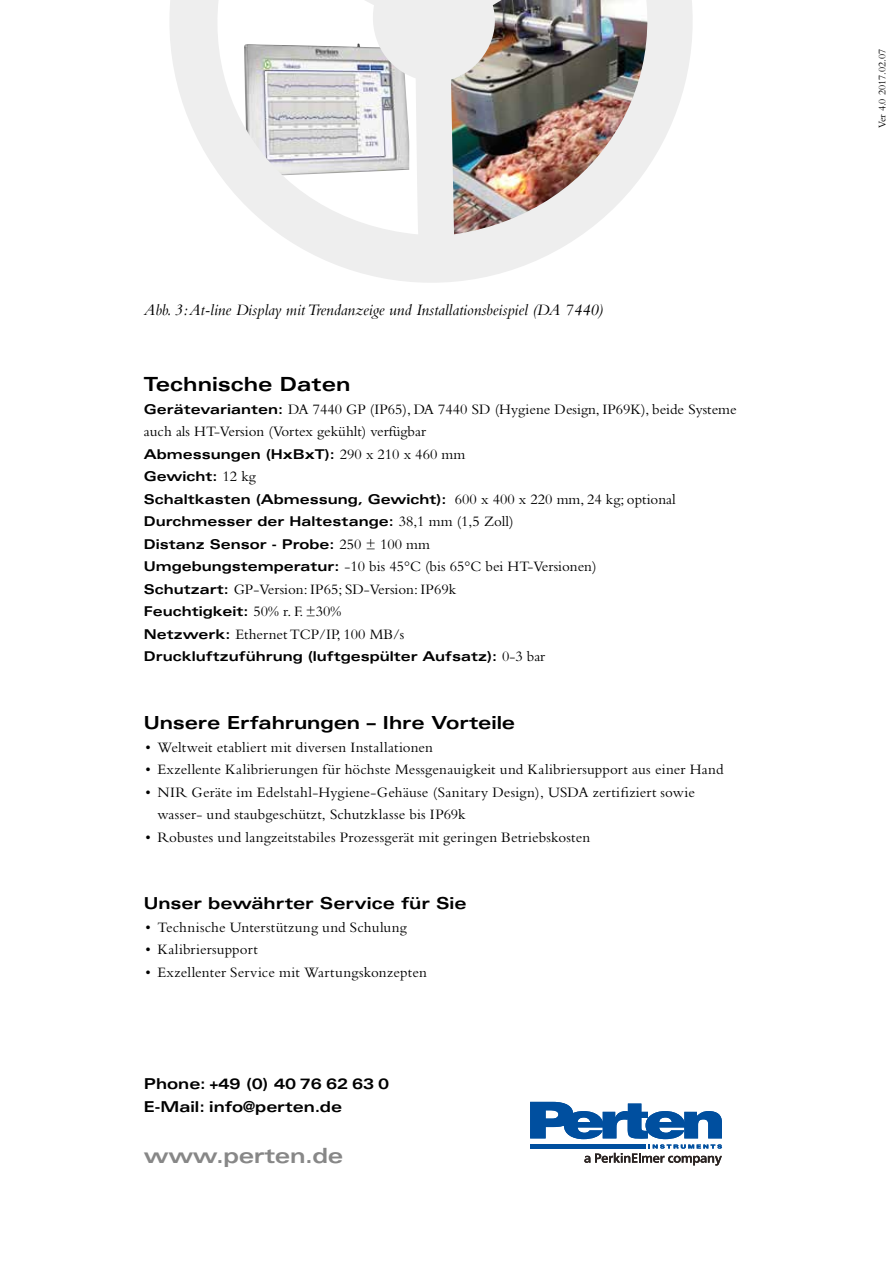
<style>
.page{position:relative;width:893px;height:1263px;background:#fff}
.page>*{position:absolute;margin:0;border:0;box-sizing:border-box;transform-origin:0 0}
.t1{font:700 expanded 21px "Univers";letter-spacing:-.02em;color:#878787}
.t2{font:700 expanded 19.5px "Univers";color:#000}
.t3{font:700 expanded 18px "Univers";letter-spacing:-.01em;color:#000}
.t4{font:italic 16.5px "Bembo";letter-spacing:-.005em;color:#000}
.t5{font:700 expanded 16.5px "Univers";letter-spacing:-.005em;color:#000}
.t6{font:15px/22.5px "Bembo";letter-spacing:.005em;color:#000}
.t7{font:700 expanded 15px/22.5px "Univers";color:#000}
.t8{font:700 expanded 13.5px/22.5px "Univers";color:#000}
.t9{font:10.5px "Bembo";color:#000}
.s1{font-family:"Univers";font-weight:700;font-stretch:expanded;font-size:13.5px}
.s2{font-family:"Bembo";font-weight:400;font-stretch:normal;font-size:15px}
</style>
<div class="page">
<svg style="left:530px;top:1102px;width:192px;height:63px"></svg>
<img style="left:170px;top:0;width:523px;height:283px">
<p class="t4" style="left:144px;top:300px;width:461px">Abb. 3: At-line Display mit Trendanzeige und Installationsbeispiel (DA 7440)</p>
<h2 class="t2" style="left:144px;top:373px;width:208px">Technische Daten</h2>
<p class="t6" style="left:144px;top:398px;width:594px"><span class="s1">Gerätevarianten:</span> DA 7440 GP (IP65), DA 7440 SD (Hygiene Design, IP69K), beide Systeme auch als HT-Version (Vortex gekühlt) verfügbar</p>
<p class="t8" style="left:144px;top:443px;width:533px">Abmessungen (HxBxT): <span class="s2">290 x 210 x 460 mm<br></span>Gewicht: <span class="s2">12 kg<br></span>Schaltkasten (Abmessung, Gewicht): <span class="s2">600 x 400 x 220 mm, 24 kg; optional </span>Durchmesser der Haltestange: <span class="s2">38,1 mm (1,5 Zoll)<br></span>Distanz Sensor - Probe: <span class="s2">250 ± 100 mm</span></p>
<p class="t6" style="left:144px;top:555px;width:454px"><span class="s1">Umgebungstemperatur:</span> -10 bis 45°C (bis 65°C bei HT-Versionen)<br><span class="s1">Schutzart:</span> GP-Version: IP65; SD-Version: IP69k</p>
<p class="t8" style="left:144px;top:600px;width:199px">Feuchtigkeit: <span class="s2">50% r. F. ±30%</span></p>
<p class="t6" style="left:144px;top:623px;width:262px"><span class="s1">Netzwerk:</span> Ethernet TCP/IP, 100 MB/s</p>
<p class="t8" style="left:144px;top:645px;width:403px">Druckluftzuführung (luftgespülter Aufsatz): <span class="s2">0-3 bar</span></p>
<p class="t3" style="left:144px;top:712px;width:373px">Unsere Erfahrungen – Ihre Vorteile</p>
<p class="t6" style="left:145px;top:735px;width:289px">• Weltweit etabliert mit diversen Installationen</p>
<p class="t6" style="left:145px;top:758px;width:580px">• Exzellente Kalibrierungen für höchste Messgenauigkeit und Kalibriersupport aus einer Hand</p>
<p class="t6" style="left:157px;top:780px;width:539px;text-indent:-12px">• NIR Geräte im Edelstahl-Hygiene-Gehäuse (Sanitary Design), USDA zertifiziert sowie wasser- und staubgeschützt, Schutzklasse bis IP69k</p>
<p class="t6" style="left:145px;top:825px;width:446px">• Robustes und langzeitstabiles Prozessgerät mit geringen Betriebskosten</p>
<p class="t5" style="left:144px;top:894px;width:324px">Unser bewährter Service für Sie</p>
<p class="t6" style="left:145px;top:915px;width:263px">• Technische Unterstützung und Schulung</p>
<p class="t6" style="left:145px;top:938px;width:114px">• Kalibriersupport</p>
<p class="t6" style="left:145px;top:960px;width:283px">• Exzellenter Service mit Wartungskonzepten</p>
<p class="t7" style="left:144px;top:1072px;width:247px">Phone: +49 (0) 40 76 62 63 0<br>E-Mail: info@perten.de</p>
<h1 class="t1" style="left:144px;top:1144px;width:201px">www.perten.de</h1>
<p class="t9" style="left:876px;top:128px;width:81px;rotate:-90deg">Ver 4.0 2017.02.07</p>
</div>
